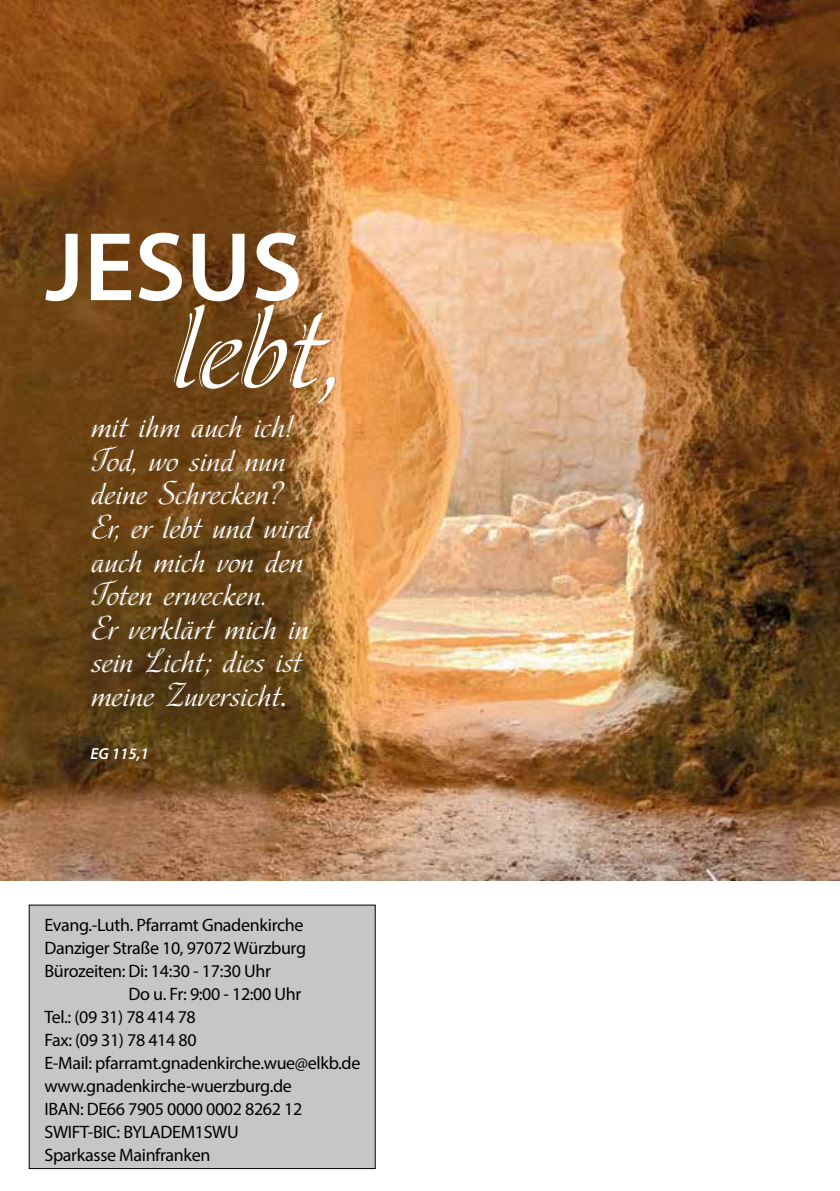
<style>
.page{position:relative;width:840px;height:1191px;background:#fff}
.page>*{position:absolute;margin:0;border:0;box-sizing:border-box;transform-origin:0 0}
.t1{font:28px/33.6px "Elina Decor";color:#fff}
.t2{font:18px "Myriad Pro";letter-spacing:-.02em;color:#000}
.t3{font:italic 600 16px "Myriad Pro";color:#fff}
.s1{font-family:"Myriad Pro"}
</style>
<div class="page">
<div style="left:28px;top:904px;width:348px;height:265px;background:#c6c6c6"></div>
<img style="left:0;top:0;width:839px;height:880px">
<svg style="left:45px;top:233px;width:289px;height:170px"></svg>
<h1 class="t1" style="left:90px;top:411px;width:221px">mit ihm auch ich!<br>Tod, wo sind nun deine Schrecken?<br>Er, er lebt und wird auch mich von den<br>Toten erwecken.<br>Er verklärt mich in sein Licht; dies ist meine Zuversicht<span class="s1">.</span></h1>
<p class="t3" style="left:90px;top:743px;width:60px">EG 115,1</p>
<p class="t2" style="left:44px;top:913px;width:260px">Evang.-Luth. Pfarramt Gnadenkirche</p>
<p class="t2" style="left:44px;top:936px;width:263px">Danziger Straße 10, 97072 Würzburg</p>
<p class="t2" style="left:44px;top:959px;width:228px">Bürozeiten: Di: 14:30 - 17:30 Uhr</p>
<p class="t2" style="left:128px;top:982px;width:174px">Do u. Fr: 9:00 - 12:00 Uhr</p>
<p class="t2" style="left:44px;top:1006px;width:153px">Tel.: (09 31) 78 414 78</p>
<p class="t2" style="left:44px;top:1029px;width:154px">Fax: (09 31) 78 414 80</p>
<p class="t2" style="left:44px;top:1052px;width:317px">E-Mail: pfarramt.gnadenkirche.wue@elkb.de</p>
<p class="t2" style="left:44px;top:1075px;width:249px">www.gnadenkirche-wuerzburg.de</p>
<p class="t2" style="left:44px;top:1098px;width:259px">IBAN: DE66 7905 0000 0002 8262 12</p>
<p class="t2" style="left:44px;top:1121px;width:196px">SWIFT-BIC: BYLADEM1SWU</p>
<p class="t2" style="left:44px;top:1144px;width:167px">Sparkasse Mainfranken</p>
</div>
